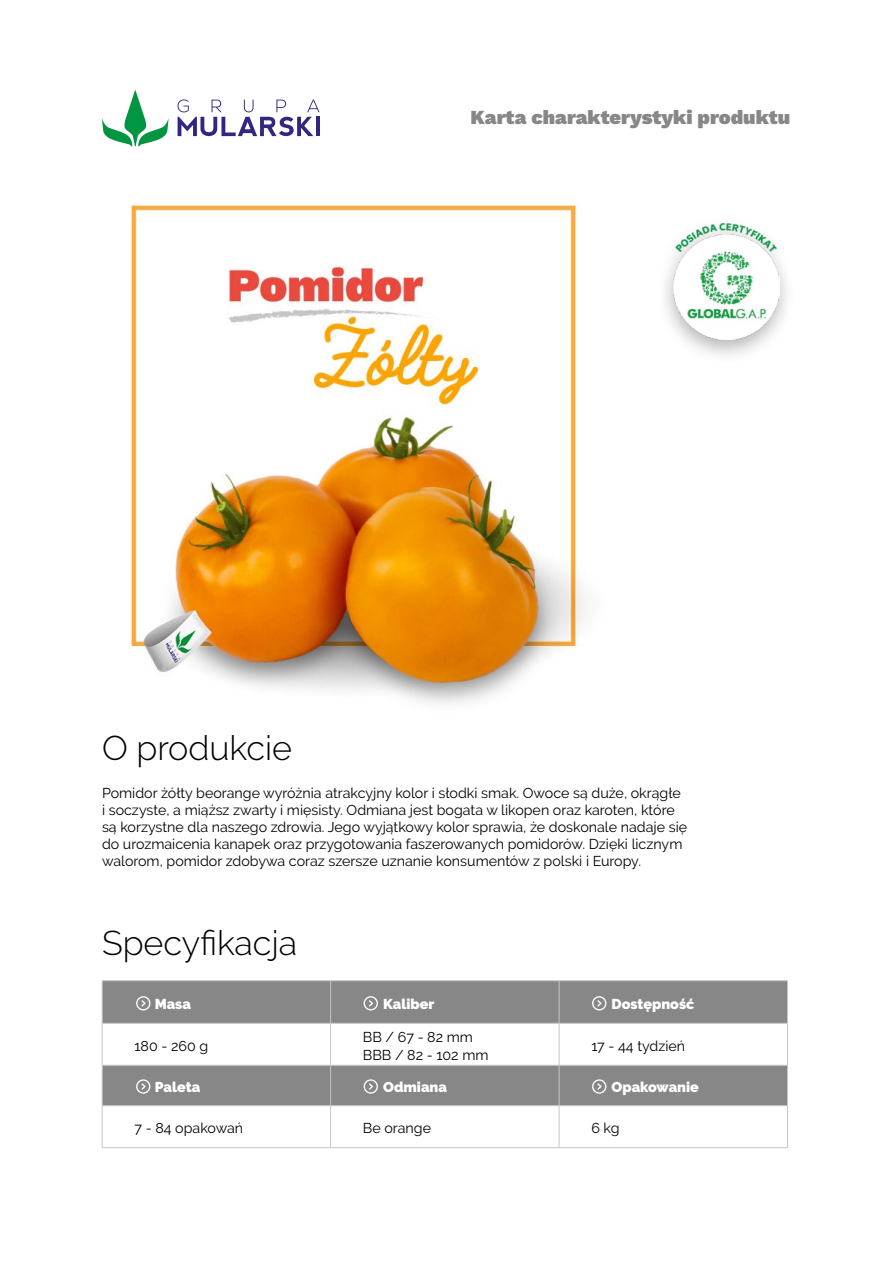
<style>
.page{position:relative;width:893px;height:1263px;background:#fff}
.page>*{position:absolute;margin:0;border:0;box-sizing:border-box;transform-origin:0 0}
.t1{font:300 34.2px "Raleway";color:#000}
.t2{font:900 19.95px "Work Sans";color:#878787}
.t3{font:14.25px/17.1px "Raleway";color:#000}
.t4{font:900 14.25px "Raleway";color:#fff}
</style>
<div class="page">
<img style="left:131px;top:206px;width:455px;height:498px">
<svg style="left:103px;top:981px;width:684px;height:124px;fill:#878787"></svg>
<hr style="left:102px;top:980px;width:229px;height:1px;background:#c6c6c6">
<hr style="left:102px;top:981px;width:1px;height:42px;background:#c6c6c6">
<hr style="left:331px;top:980px;width:228px;height:1px;background:#c6c6c6">
<hr style="left:330px;top:981px;width:1px;height:42px;background:#c6c6c6">
<hr style="left:559px;top:980px;width:229px;height:1px;background:#c6c6c6">
<hr style="left:559px;top:981px;width:1px;height:42px;background:#c6c6c6">
<hr style="left:787px;top:981px;width:1px;height:42px;background:#c6c6c6">
<hr style="left:102px;top:1023px;width:229px;height:1px;background:#c6c6c6">
<hr style="left:102px;top:1023px;width:1px;height:42px;background:#c6c6c6">
<hr style="left:331px;top:1023px;width:228px;height:1px;background:#c6c6c6">
<hr style="left:330px;top:1023px;width:1px;height:42px;background:#c6c6c6">
<hr style="left:559px;top:1023px;width:229px;height:1px;background:#c6c6c6">
<hr style="left:559px;top:1023px;width:1px;height:42px;background:#c6c6c6">
<hr style="left:787px;top:1023px;width:1px;height:42px;background:#c6c6c6">
<hr style="left:102px;top:1065px;width:229px;height:1px;background:#c6c6c6">
<hr style="left:102px;top:1065px;width:1px;height:40px;background:#c6c6c6">
<hr style="left:331px;top:1065px;width:228px;height:1px;background:#c6c6c6">
<hr style="left:330px;top:1065px;width:1px;height:40px;background:#c6c6c6">
<hr style="left:559px;top:1065px;width:229px;height:1px;background:#c6c6c6">
<hr style="left:559px;top:1065px;width:1px;height:40px;background:#c6c6c6">
<hr style="left:787px;top:1065px;width:1px;height:40px;background:#c6c6c6">
<hr style="left:102px;top:1105px;width:229px;height:1px;background:#c6c6c6">
<hr style="left:102px;top:1106px;width:1px;height:41px;background:#c6c6c6">
<hr style="left:331px;top:1105px;width:228px;height:1px;background:#c6c6c6">
<hr style="left:330px;top:1106px;width:1px;height:41px;background:#c6c6c6">
<hr style="left:559px;top:1105px;width:229px;height:1px;background:#c6c6c6">
<hr style="left:559px;top:1106px;width:1px;height:41px;background:#c6c6c6">
<hr style="left:787px;top:1106px;width:1px;height:41px;background:#c6c6c6">
<hr style="left:102px;top:1147px;width:229px;height:1px;background:#c6c6c6">
<hr style="left:331px;top:1147px;width:228px;height:1px;background:#c6c6c6">
<hr style="left:559px;top:1147px;width:229px;height:1px;background:#c6c6c6">
<svg style="left:102px;top:90px;width:67px;height:56px"></svg>
<svg style="left:178px;top:99px;width:142px;height:37px"></svg>
<svg style="left:136px;top:1079px;width:14px;height:15px"></svg>
<svg style="left:136px;top:996px;width:14px;height:14px"></svg>
<svg style="left:364px;top:1079px;width:14px;height:15px"></svg>
<svg style="left:364px;top:996px;width:14px;height:14px"></svg>
<svg style="left:592px;top:1079px;width:14px;height:15px"></svg>
<svg style="left:592px;top:996px;width:14px;height:14px"></svg>
<div style="left:656px;top:214px;width:140px;height:151px;background:#000;opacity:.3"></div>
<img style="left:674px;top:222px;width:105px;height:118px">
<h2 class="t2" style="left:471px;top:106px;width:321px">Karta charakterystyki produktu</h2>
<h1 class="t1" style="left:102px;top:728px;width:192px">O produkcie</h1>
<p class="t3" style="left:102px;top:784px;width:587px">Pomidor żółty beorange wyróżnia atrakcyjny kolor i słodki smak. Owoce są duże, okrągłe i soczyste, a miąższ zwarty i mięsisty. Odmiana jest bogata w likopen oraz karoten, które są korzystne dla naszego zdrowia. Jego wyjątkowy kolor sprawia, że doskonale nadaje się do urozmaicenia kanapek oraz przygotowania faszerowanych pomidorów. Dzięki licznym walorom, pomidor zdobywa coraz szersze uznanie konsumentów z polski i Europy.</p>
<h1 class="t1" style="left:102px;top:923px;width:197px">Specyfikacja</h1>
<p class="t4" style="left:155px;top:995px;width:38px">Masa</p>
<p class="t4" style="left:383px;top:995px;width:53px">Kaliber</p>
<p class="t4" style="left:612px;top:995px;width:84px">Dostępność</p>
<p class="t3" style="left:135px;top:1037px;width:75px">180 - 260 g</p>
<p class="t3" style="left:363px;top:1029px;width:127px">BB / 67 - 82 mm<br>BBB / 82 - 102 mm</p>
<p class="t3" style="left:591px;top:1037px;width:95px">17 - 44 tydzień</p>
<p class="t4" style="left:155px;top:1079px;width:47px">Paleta</p>
<p class="t4" style="left:383px;top:1079px;width:65px">Odmiana</p>
<p class="t4" style="left:612px;top:1079px;width:89px">Opakowanie</p>
<p class="t3" style="left:135px;top:1120px;width:110px">7 - 84 opakowań</p>
<p class="t3" style="left:363px;top:1120px;width:70px">Be orange</p>
<p class="t3" style="left:591px;top:1120px;width:30px">6 kg</p>
</div>
